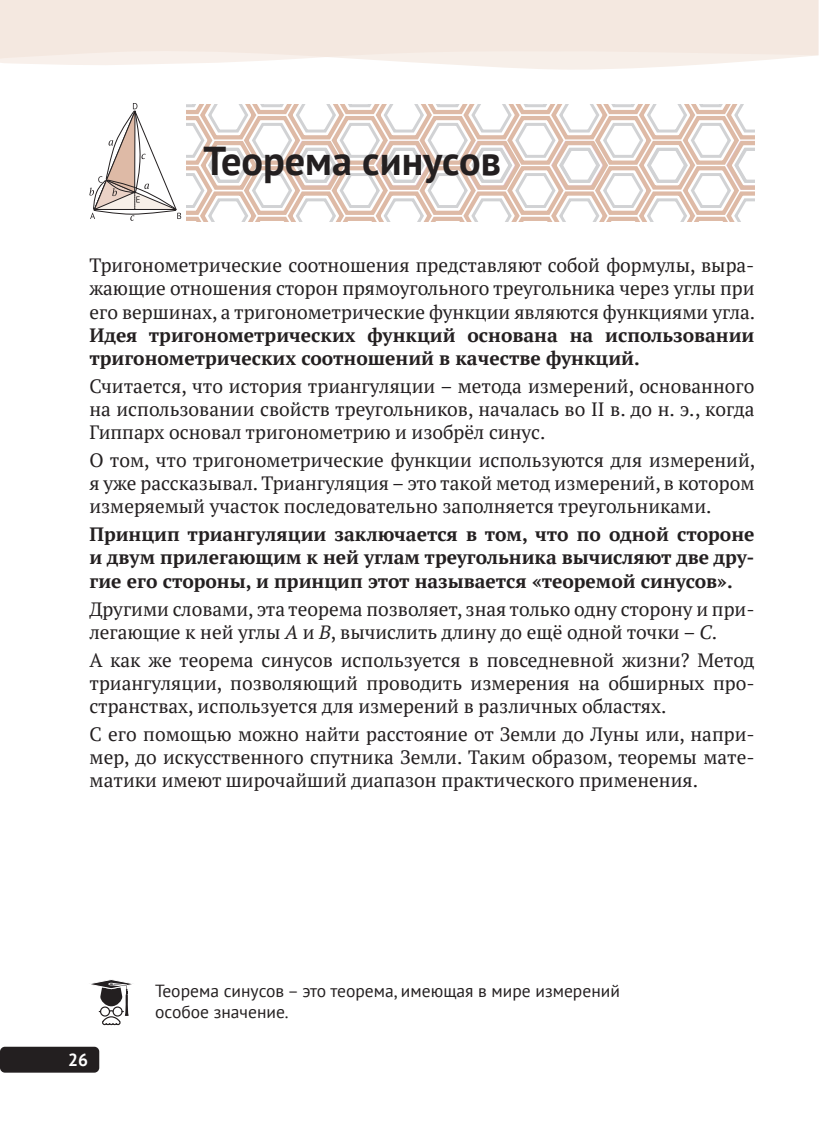
<style>
.page{position:relative;width:819px;height:1141px;background:#fff}
.page>*{position:absolute;margin:0;border:0;box-sizing:border-box;transform-origin:0 0}
.t1{font:700 40.25px "PT Sans";color:#231f20}
.t2{font:19.25px/23.1px "PT Serif";color:#231f20;text-align:justify}
.t3{font:700 19.25px/23.1px "PT Serif";color:#231f20}
.t4{font:17.5px/21px "PT Sans";color:#231f20}
.t5{font:700 17.5px "PT Sans";color:#fff}
.s1{font-style:italic}
</style>
<div class="page">
<svg style="left:91px;top:979px;width:41px;height:47px"></svg>
<svg style="left:89px;top:103px;width:665px;height:119px"></svg>
<div style="left:0;top:1047px;width:99px;height:26px;background:#231f20;border-radius:5px"></div>
<svg style="left:484px;top:66px;width:187px;height:4px"></svg>
<svg style="left:0;top:0;width:818px;height:66px;background:#f4eae2"></svg>
<h1 class="t1" style="left:203px;top:134px;width:299px">Теорема синусов</h1>
<p class="t2" style="left:89px;top:254px;width:667px">Тригонометрические соотношения представляют собой формулы, выра&shy;жающие отношения сторон прямоугольного треугольника через углы при его вершинах, а тригонометрические функции являются функциями угла.</p>
<p class="t3" style="left:89px;top:323px;width:666px">Идея тригонометрических функций основана на использовании тригонометрических соотношений в качестве функций.</p>
<p class="t2" style="left:89px;top:374px;width:666px">Считается, что история триангуляции – метода измерений, основанного на использовании свойств треугольников, началась во II в. до н. э., когда Гиппарх основал тригонометрию и изобрёл синус.</p>
<p class="t2" style="left:89px;top:449px;width:667px">О том, что тригонометрические функции используются для измерений, я уже рассказывал. Триангуляция – это такой метод измерений, в котором измеряемый участок последовательно заполняется треугольниками.</p>
<p class="t3" style="left:89px;top:523px;width:666px;text-align:justify">Принцип триангуляции заключается в том, что по одной стороне и двум прилегающим к ней углам треугольника вычисляют две дру&shy;гие его стороны, и принцип этот называется «теоремой синусов».</p>
<p class="t2" style="left:89px;top:597px;width:666px">Другими словами, эта теорема позволяет, зная только одну сторону и при&shy;легающие к ней углы <span class="s1">A</span> и <span class="s1">B</span>, вычислить длину до ещё одной точки – <span class="s1">C</span>.</p>
<p class="t2" style="left:89px;top:648px;width:666px">А как же теорема синусов используется в повседневной жизни? Метод триангуляции, позволяющий проводить измерения на обширных про&shy;странствах, используется для измерений в различных областях.</p>
<p class="t2" style="left:89px;top:722px;width:666px">С его помощью можно найти расстояние от Земли до Луны или, напри&shy;мер, до искусственного спутника Земли. Таким образом, теоремы мате&shy;матики имеют широчайший диапазон практического применения.</p>
<p class="t5" style="left:68px;top:1049px;width:21px">26</p>
<p class="t4" style="left:155px;top:980px;width:466px">Теорема синусов – это теорема, имеющая в мире измерений особое значение.</p>
</div>
